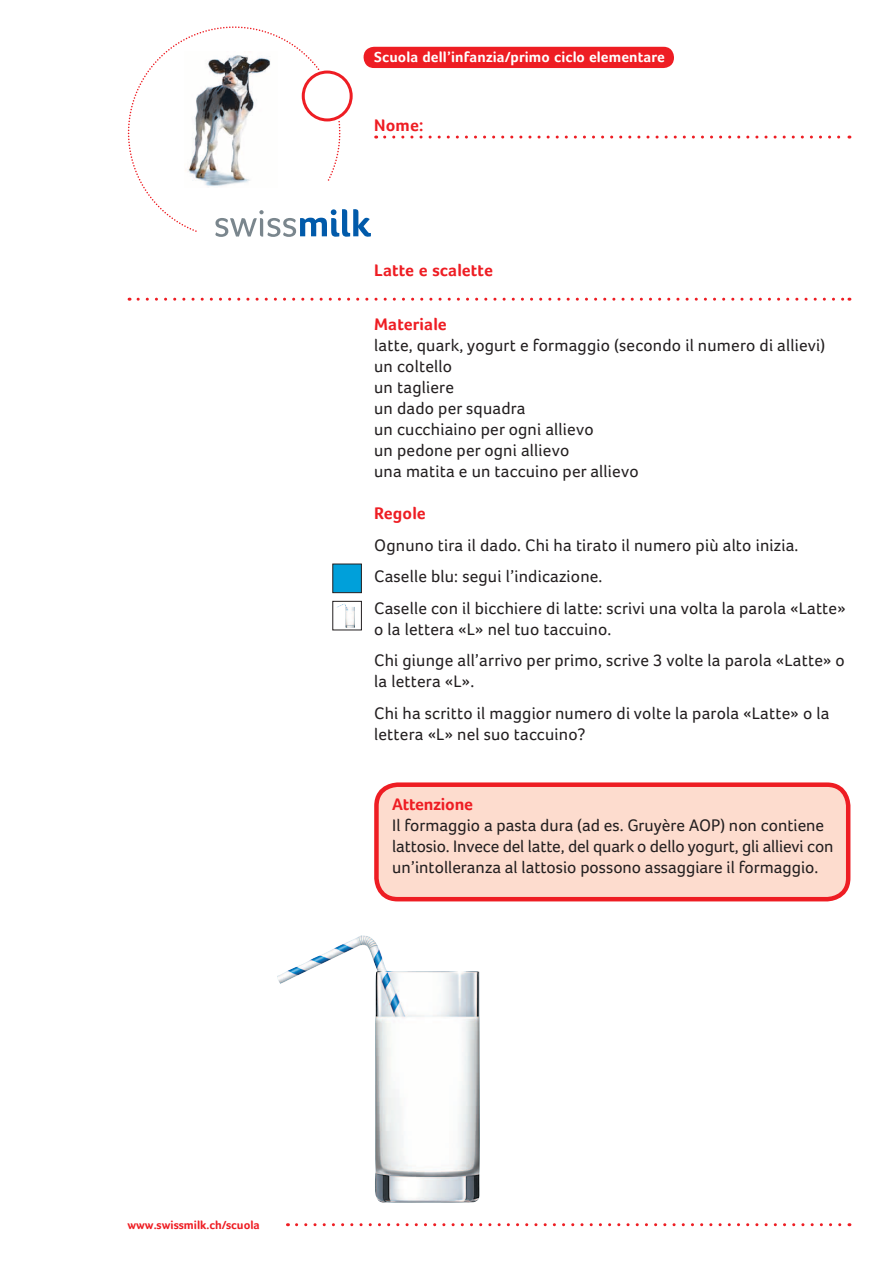
<style>
.page{position:relative;width:893px;height:1263px;background:#fff}
.page>*{position:absolute;margin:0;border:0;box-sizing:border-box;transform-origin:0 0}
.t1{font:17.25px/21px "Foco";letter-spacing:.01em;color:#231f20}
.t2{font:700 17.25px "Foco";letter-spacing:.01em;color:#ee1d23}
.t3{font:700 17.25px "Foco";letter-spacing:-.01em;color:#ee1d23}
.t4{font:700 15px "Foco";letter-spacing:.01em;color:#fff}
.t5{font:700 12px "Foco";color:#ee1d23}
</style>
<div class="page">
<svg style="left:138px;top:298px;width:712px;height:3px"></svg>
<svg style="left:128px;top:26px;width:249px;height:211px"></svg>
<svg style="left:385px;top:136px;width:465px;height:3px"></svg>
<svg style="left:297px;top:1223px;width:553px;height:3px"></svg>
<div style="left:364px;top:47px;width:310px;height:21px;background:#ee1d23;border-radius:11px"></div>
<div style="left:376px;top:785px;width:472px;height:114px;background:#fddcce;border-radius:21px"></div>
<div style="left:374px;top:782px;width:476px;height:119px;border:4px solid #ee1d23;border-radius:21px"></div>
<img style="left:277px;top:935px;width:203px;height:268px">
<div style="left:332px;top:564px;width:30px;height:29px;background:#00a0da;border:1px solid #231f20"></div>
<div style="left:332px;top:601px;width:30px;height:29px;border:1px solid #231f20"></div>
<img style="left:337px;top:603px;width:18px;height:25px">
<p class="t4" style="left:374px;top:48px;width:292px">Scuola dell’infanzia/primo ciclo elementare</p>
<p class="t2" style="left:374px;top:115px;width:51px">Nome:</p>
<p class="t2" style="left:374px;top:260px;width:120px">Latte e scalette</p>
<p class="t2" style="left:374px;top:314px;width:74px">Materiale</p>
<p class="t1" style="left:374px;top:335px;width:453px">latte, quark, yogurt e formaggio (secondo il numero di allievi) un coltello<br>un tagliere<br>un dado per squadra<br>un cucchiaino per ogni allievo<br>un pedone per ogni allievo<br>una matita e un taccuino per allievo</p>
<p class="t2" style="left:374px;top:503px;width:53px">Regole</p>
<p class="t1" style="left:374px;top:529px;width:473px;line-height:31.5px">Ognuno tira il dado. Chi ha tirato il numero più alto inizia.<br>Caselle blu: segui l’indicazione.<br>Caselle con il bicchiere di latte: scrivi una volta la parola «Latte»</p>
<p class="t1" style="left:374px;top:613px;width:472px;line-height:31.5px">o la lettera «L» nel tuo taccuino.<br>Chi giunge all’arrivo per primo, scrive 3 volte la parola «Latte» o</p>
<p class="t1" style="left:374px;top:665px;width:457px;line-height:31.5px">la lettera «L».<br>Chi ha scritto il maggior numero di volte la parola «Latte» o la</p>
<p class="t1" style="left:374px;top:723px;width:213px">lettera «L» nel suo taccuino?</p>
<p class="t3" style="left:392px;top:794px;width:82px">Attenzione</p>
<p class="t1" style="left:392px;top:814px;width:443px">Il formaggio a pasta dura (ad es. Gruyère AOP) non contiene lattosio. Invece del latte, del quark o dello yogurt, gli allievi con un’intolleranza al lattosio possono assaggiare il formaggio.</p>
<p class="t5" style="left:128px;top:1218px;width:134px">www.swissmilk.ch/scuola</p>
</div>
